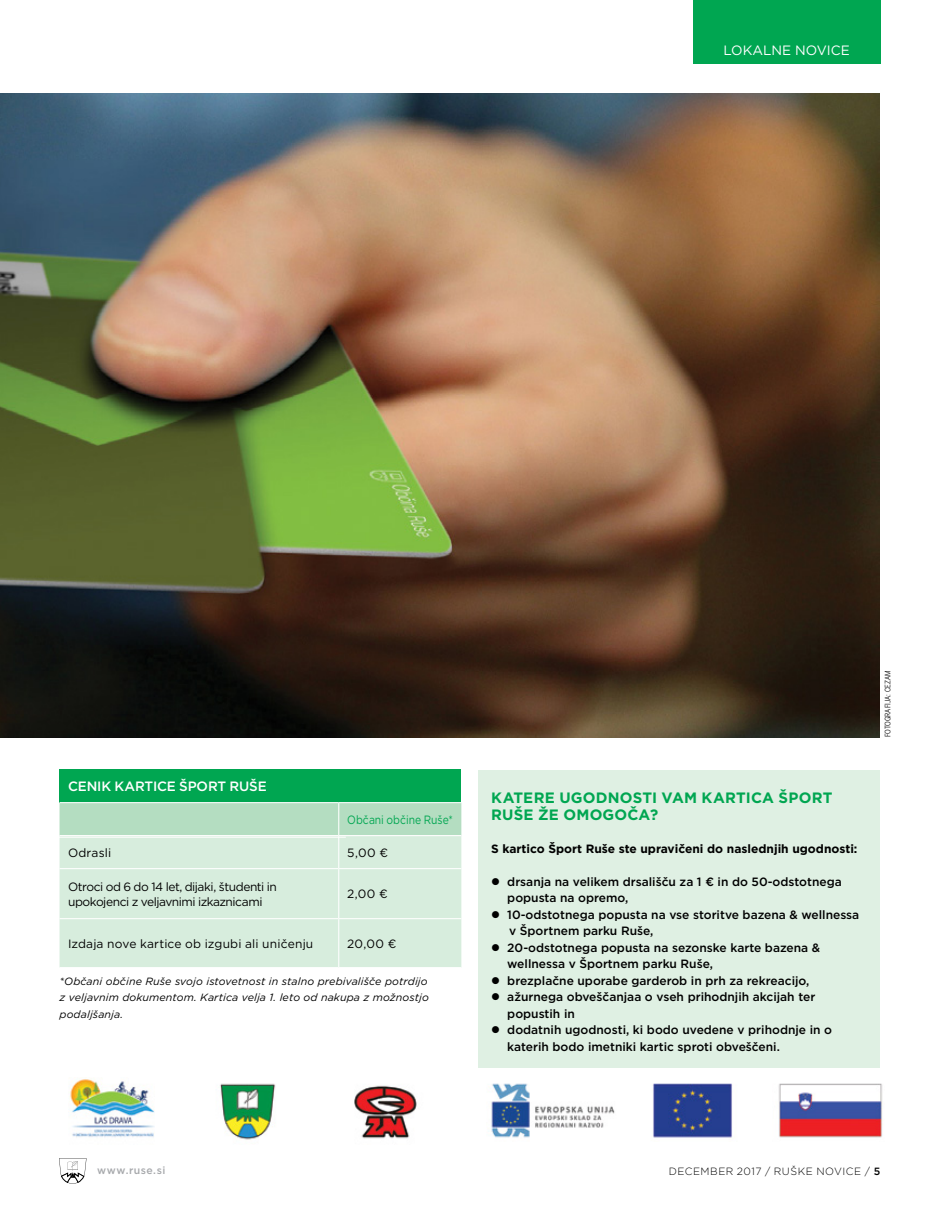
<style>
.page{position:relative;width:944px;height:1212px;background:#fff}
.page>*{position:absolute;margin:0;border:0;box-sizing:border-box;transform-origin:0 0}
.t1{font:700 15px "Gotham";letter-spacing:.015em;color:#00a651}
.t2{font:500 13.5px "Gotham";letter-spacing:-.01em;color:#fff}
.t3{font:13.5px "Gotham";color:#fff}
.t4{font:500 12px/16.5px "Gotham";color:#000}
.t5{font:12px/15px "Gotham";letter-spacing:-.03em;color:#000}
.t6{font:700 12px "Gotham";color:#000}
.t7{font:12px "Gotham";letter-spacing:.015em;color:#000}
.t8{font:12px "Gotham";color:#00a651;scale:.86 1}
.t9{font:12px "Gotham";letter-spacing:.01em;color:#000}
.t10{font:italic 10.5px/16.5px "Gotham";letter-spacing:.01em;color:#000}
.t11{font:300 10.5px "Gotham";letter-spacing:.045em;color:#000}
.t12{font:500 10.5px "Gotham";letter-spacing:.045em;color:#a7a9ac}
.t13{font:7.5px "Benton Sans Cond";color:#000}
.s1{font-weight:500}
</style>
<div class="page">
<svg style="left:59px;top:1158px;width:28px;height:26px"></svg>
<div style="left:693px;top:0;width:187px;height:64px;background:#00a651"></div>
<img style="left:491px;top:1083px;width:392px;height:55px">
<img style="left:70px;top:1079px;width:347px;height:61px">
<div style="left:478px;top:770px;width:402px;height:297px;background:#dff0e3"></div>
<div style="left:60px;top:770px;width:401px;height:33px;background:#00a651"></div>
<div style="left:60px;top:803px;width:401px;height:32px;background:#b4ddc1"></div>
<div style="left:60px;top:836px;width:401px;height:131px;background:#d7eddd"></div>
<hr style="left:60px;top:802px;width:279px;height:1px;background:#fff">
<hr style="left:339px;top:802px;width:122px;height:1px;background:#fff">
<hr style="left:60px;top:868px;width:279px;height:1px;background:#fff">
<hr style="left:339px;top:868px;width:122px;height:1px;background:#fff">
<hr style="left:60px;top:918px;width:279px;height:1px;background:#fff">
<hr style="left:339px;top:918px;width:122px;height:1px;background:#fff">
<hr style="left:338px;top:803px;width:1px;height:32px;background:#fff">
<hr style="left:338px;top:836px;width:1px;height:32px;background:#fff">
<hr style="left:338px;top:869px;width:1px;height:49px;background:#fff">
<hr style="left:338px;top:919px;width:1px;height:48px;background:#fff">
<hr style="left:0;top:837px;width:346px;height:1px;background:#fff">
<img style="left:0;top:94px;width:880px;height:643px">
<p class="t3" style="left:723px;top:42px;width:128px">LOKALNE NOVICE</p>
<p class="t2" style="left:68px;top:778px;width:200px">CENIK KARTICE ŠPORT RUŠE</p>
<p class="t8" style="left:347px;top:812px;width:124px">Občani občine Ruše*</p>
<p class="t9" style="left:68px;top:845px;width:45px">Odrasli</p>
<p class="t5" style="left:347px;top:845px;width:42px">5,00 €</p>
<p class="t5" style="left:68px;top:879px;width:210px">Otroci od 6 do 14 let, dijaki, študenti in upokojenci z veljavnimi izkaznicami</p>
<p class="t5" style="left:347px;top:886px;width:42px">2,00 €</p>
<p class="t7" style="left:68px;top:936px;width:247px">Izdaja nove kartice ob izgubi ali uničenju</p>
<p class="t5" style="left:347px;top:936px;width:51px">20,00 €</p>
<p class="t10" style="left:60px;top:972px;width:371px">*Občani občine Ruše svojo istovetnost in stalno prebivališče potrdijo z veljavnim dokumentom. Kartica velja 1. leto od nakupa z možnostjo podaljšanja.</p>
<p class="t1" style="left:491px;top:788px;width:43px">Katere</p>
<p class="t1" style="left:559px;top:788px;width:37px">ugodnos</p>
<p class="t1" style="left:642px;top:788px;width:72px">ti vam kar</p>
<p class="t1" style="left:736px;top:788px;width:98px">tica Šport</p>
<p class="t1" style="left:491px;top:804px;width:169px">Ruše že omogoča?</p>
<p class="t6" style="left:491px;top:840px;width:368px">S kartico Šport Ruše ste upravičeni do naslednjih ugodnosti:</p>
<p class="t4" style="left:507px;top:873px;width:336px;text-indent:-16px">● drsanja na velikem drsališču za 1 € in do 50-odstotnega popusta na opremo,</p>
<p class="t4" style="left:509px;top:906px;width:352px;text-indent:-18px">● 10-odstotnega popusta na vse storitve bazena &amp; wellnessa v Športnem parku Ruše,</p>
<p class="t4" style="left:507px;top:939px;width:314px;text-indent:-16px">● 20-odstotnega popusta na sezonske karte bazena &amp; wellnessa v Športnem parku Ruše,</p>
<p class="t4" style="left:491px;top:972px;width:320px">● brezplačne uporabe garderob in prh za rekreacijo,</p>
<p class="t4" style="left:507px;top:988px;width:310px;text-indent:-16px">● ažurnega obveščanjaa o vseh prihodnjih akcijah ter popustih in</p>
<p class="t4" style="left:507px;top:1021px;width:326px;text-indent:-16px">● dodatnih ugodnosti, ki bodo uvedene v prihodnje in o katerih bodo imetniki kartic sproti obveščeni.</p>
<p class="t13" style="left:883px;top:737px;width:68px;rotate:-90deg">FOTOGRAFIJA: CEZAM</p>
<p class="t12" style="left:97px;top:1163px;width:70px">www.ruse.si</p>
<p class="t11" style="left:669px;top:1164px;width:213px">DECEMBER 2017 / RUŠKE NOVICE / <span class="s1">5</span></p>
</div>
